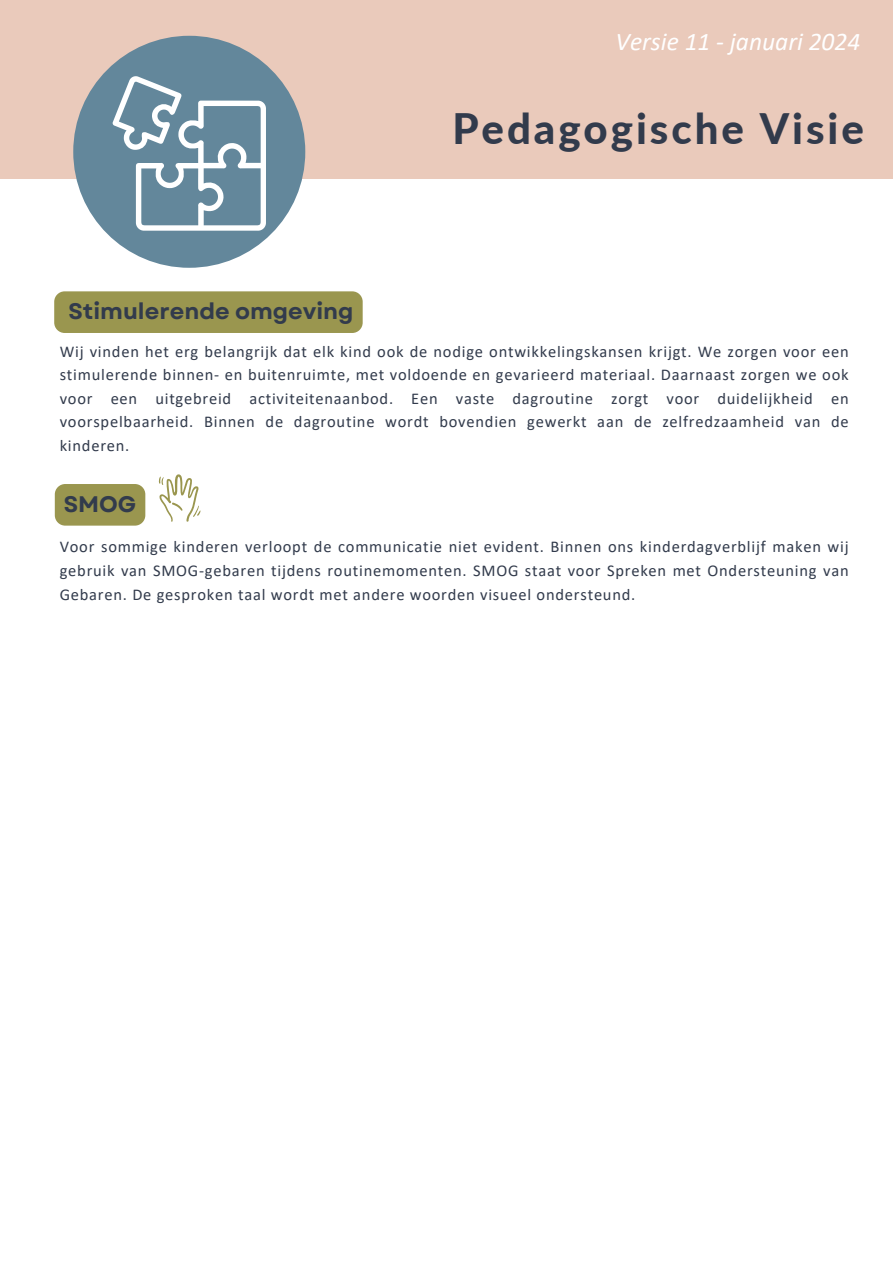
<style>
.page{position:relative;width:893px;height:1264px;background:#fff}
.page>*{position:absolute;margin:0;border:0;box-sizing:border-box;transform-origin:0 0}
.t1{font:800 42px "Lato";letter-spacing:.07em;color:#323b4c}
.t2{font:italic 25.5px "Calibri";color:#fff}
.t3{font:700 22.5px "Garet";color:#323b4c}
.t4{font:16.5px/23.5px "Calibri";letter-spacing:.045em;color:#323b4c;text-align:justify}
</style>
<div class="page">
<svg style="left:159px;top:474px;width:41px;height:47px"></svg>
<div style="left:54px;top:291px;width:308px;height:42px;background:#9a964f;border-radius:10px"></div>
<div style="left:55px;top:484px;width:90px;height:41px;background:#9a964f;border-radius:10px"></div>
<div style="left:0;top:0;width:892px;height:179px;background:#eacabb"></div>
<div style="left:73px;top:36px;width:232px;height:232px;background:#63879b;border-radius:50%"></div>
<svg style="left:93px;top:75px;width:173px;height:156px"></svg>
<p class="t2" style="left:615px;top:31px;width:246px">Versie 11 - januari 2024</p>
<p class="t1" style="left:452px;top:102px;width:413px">Pedagogische Visie</p>
<p class="t3" style="left:68px;top:295px;width:286px">Stimulerende omgeving</p>
<p class="t4" style="left:60px;top:341px;width:790px">Wij vinden het erg belangrijk dat elk kind ook de nodige ontwikkelingskansen krijgt. We zorgen voor een stimulerende binnen- en buitenruimte, met voldoende en gevarieerd materiaal. Daarnaast zorgen we ook voor een uitgebreid activiteitenaanbod. Een vaste dagroutine zorgt voor duidelijkheid en voorspelbaarheid. Binnen de dagroutine wordt bovendien gewerkt aan de zelfredzaamheid van de kinderen.</p>
<p class="t3" style="left:64px;top:488px;width:74px">SMOG</p>
<p class="t4" style="left:60px;top:536px;width:790px">Voor sommige kinderen verloopt de communicatie niet evident. Binnen ons kinderdagverblijf maken wij gebruik van SMOG-gebaren tijdens routinemomenten. SMOG staat voor Spreken met Ondersteuning van Gebaren. De gesproken taal wordt met andere woorden visueel ondersteund.</p>
</div>
